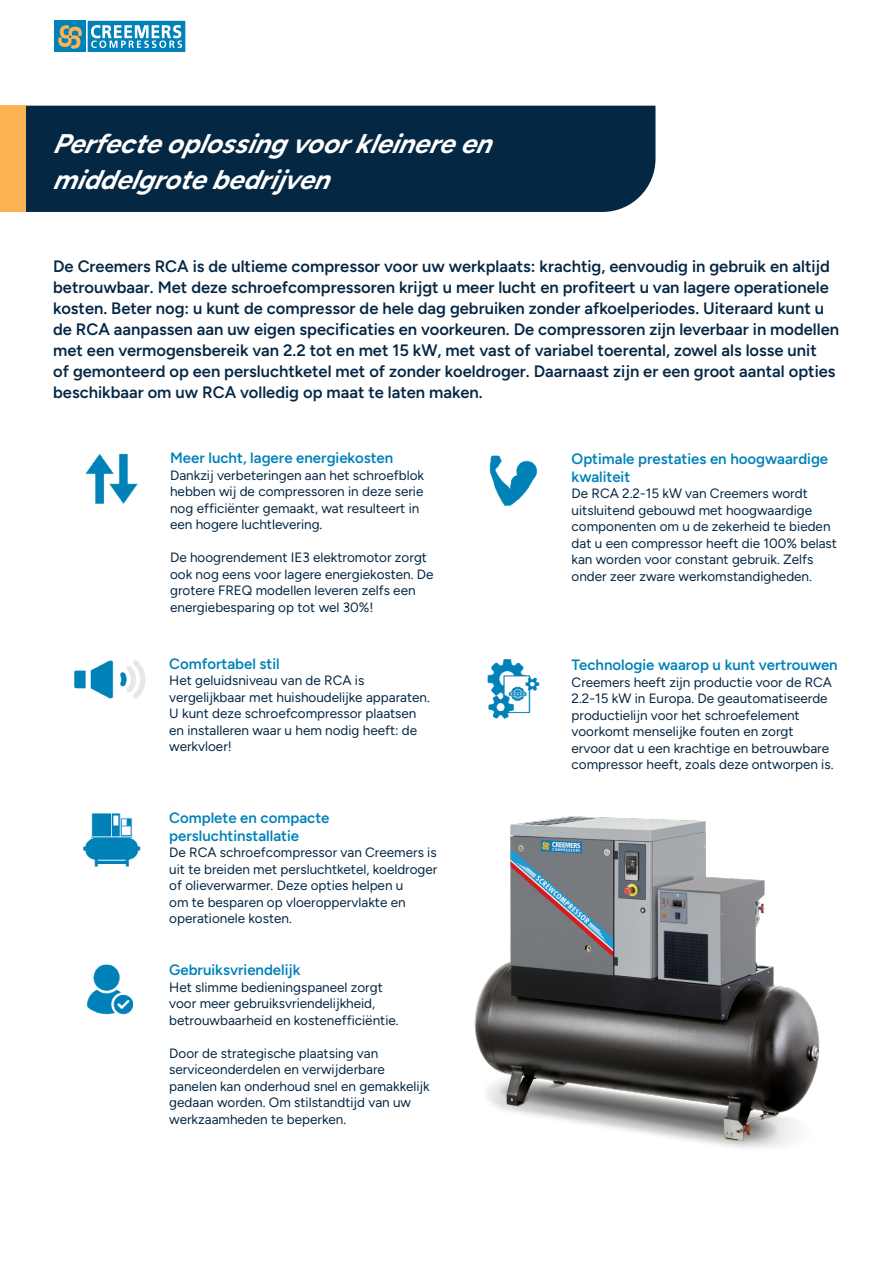
<style>
.page{position:relative;width:893px;height:1263px;background:#fff}
.page>*{position:absolute;margin:0;border:0;box-sizing:border-box;transform-origin:0 0}
.t1{font:italic 700 27px/36px "Figtree";color:#fff}
.Intro_tekst{font:600 16.5px/21px "Figtree";color:#052744}
.Subheader{font:600 15px/18px "Figtree";color:#0082b9}
.t2{font:13.5px/16.5px "Figtree";color:#052744}
</style>
<div class="page">
<div style="left:54px;top:21px;width:32px;height:31px;background:#0082b9"></div>
<svg style="left:58px;top:25px;width:24px;height:24px"></svg>
<svg style="left:88px;top:21px;width:97px;height:31px"></svg>
<div style="left:25px;top:106px;width:630px;height:106px;background:#042844"></div>
<div style="left:0;top:106px;width:25px;height:106px;background:#fbb252"></div>
<img style="left:85px;top:453px;width:53px;height:51px">
<img style="left:74px;top:660px;width:71px;height:39px">
<img style="left:489px;top:455px;width:49px;height:51px">
<img style="left:487px;top:659px;width:53px;height:60px">
<img style="left:474px;top:816px;width:346px;height:332px">
<img style="left:87px;top:964px;width:46px;height:51px">
<img style="left:83px;top:813px;width:58px;height:54px">
<p class="t1" style="left:53px;top:125px;width:448px">Perfecteoplossing voorkleinereen middelg rotebedrijven</p>
<p class="Intro_tekst" style="left:53px;top:255px;width:787px">De Creemers RCA is de ultieme compressor voor uw werkplaats: krachtig, eenvoudig in gebruik en altijd betrouwbaar. Met deze schroefcompressoren krijgt u meer lucht en profiteert u van lagere operationele kosten. Beter nog: u kunt de compressor de hele dag gebruiken zonder afkoelperiodes. Uiteraard kunt u de RCA aanpassen aan uw eigen specificaties en voorkeuren. De compressoren zijn leverbaar in modellen met een vermogensbereik van 2.2 tot en met 15 kW, met vast of variabel toerental, zowel als losse unit<br>of gemonteerd op een persluchtketel met of zonder koeldroger. Daarnaast zijn er een groot aantal opties beschikbaar om uw RCA volledig op maat te laten maken.</p>
<p class="Subheader" style="left:170px;top:449px;width:225px">Meer lucht, lagere energiekosten</p>
<p class="t2" style="left:170px;top:467px;width:255px">Dankzij verbeteringen aan het schroefblok hebben wij de compressoren in deze serie nog efficiënter gemaakt, wat resulteert in een hogere luchtlevering.</p>
<p class="t2" style="left:170px;top:549px;width:265px">De hoogrendement IE3 elektromotor zorgt ook nog eens voor lagere energiekosten. De grotere FREQ modellen leveren zelfs een energiebesparing op tot wel 30%!</p>
<p class="Subheader" style="left:169px;top:654px;width:112px">Comfortabel stil</p>
<p class="t2" style="left:169px;top:672px;width:262px">Het geluidsniveau van de RCA is vergelijkbaar met huishoudelijke apparaten.<br>U kunt deze schroefcompressor plaatsen en installeren waar u hem nodig heeft: de werkvloer!</p>
<p class="Subheader" style="left:169px;top:808px;width:162px">Complete en compacte persluchtinstallatie</p>
<p class="t2" style="left:169px;top:844px;width:270px">De RCA schroefcompressor van Creemers is uit te breiden met persluchtketel, koeldroger of olieverwarmer. Deze opties helpen u<br>om te besparen op vloeroppervlakte en operationele kosten.</p>
<p class="Subheader" style="left:169px;top:961px;width:133px">Gebruiksvriendelijk</p>
<p class="t2" style="left:169px;top:979px;width:231px">Het slimme bedieningspaneel zorgt voor meer gebruiksvriendelijkheid, betrouwbaarheid en kostenefficiëntie.</p>
<p class="t2" style="left:169px;top:1045px;width:262px">Door de strategische plaatsing van serviceonderdelen en verwijderbare panelen kan onderhoud snel en gemakkelijk gedaan worden. Om stilstandtijd van uw werkzaamheden te beperken.</p>
<p class="Subheader" style="left:572px;top:449px;width:258px">Optimale prestaties en hoogwaardige kwaliteit</p>
<p class="t2" style="left:572px;top:485px;width:267px">De RCA 2.2-15 kW van Creemers wordt uitsluitend gebouwd met hoogwaardige componenten om u de zekerheid te bieden dat u een compressor heeft die 100% belast kan worden voor constant gebruik. Zelfs onder zeer zware werkomstandigheden.</p>
<p class="Subheader" style="left:572px;top:656px;width:268px">Technologie waarop u kunt vertrouwen</p>
<p class="t2" style="left:572px;top:674px;width:263px">Creemers heeft zijn productie voor de RCA 2.2-15 kW in Europa. De geautomatiseerde productielijn voor het schroefelement voorkomt menselijke fouten en zorgt ervoor dat u een krachtige en betrouwbare compressor heeft, zoals deze ontworpen is.</p>
</div>
